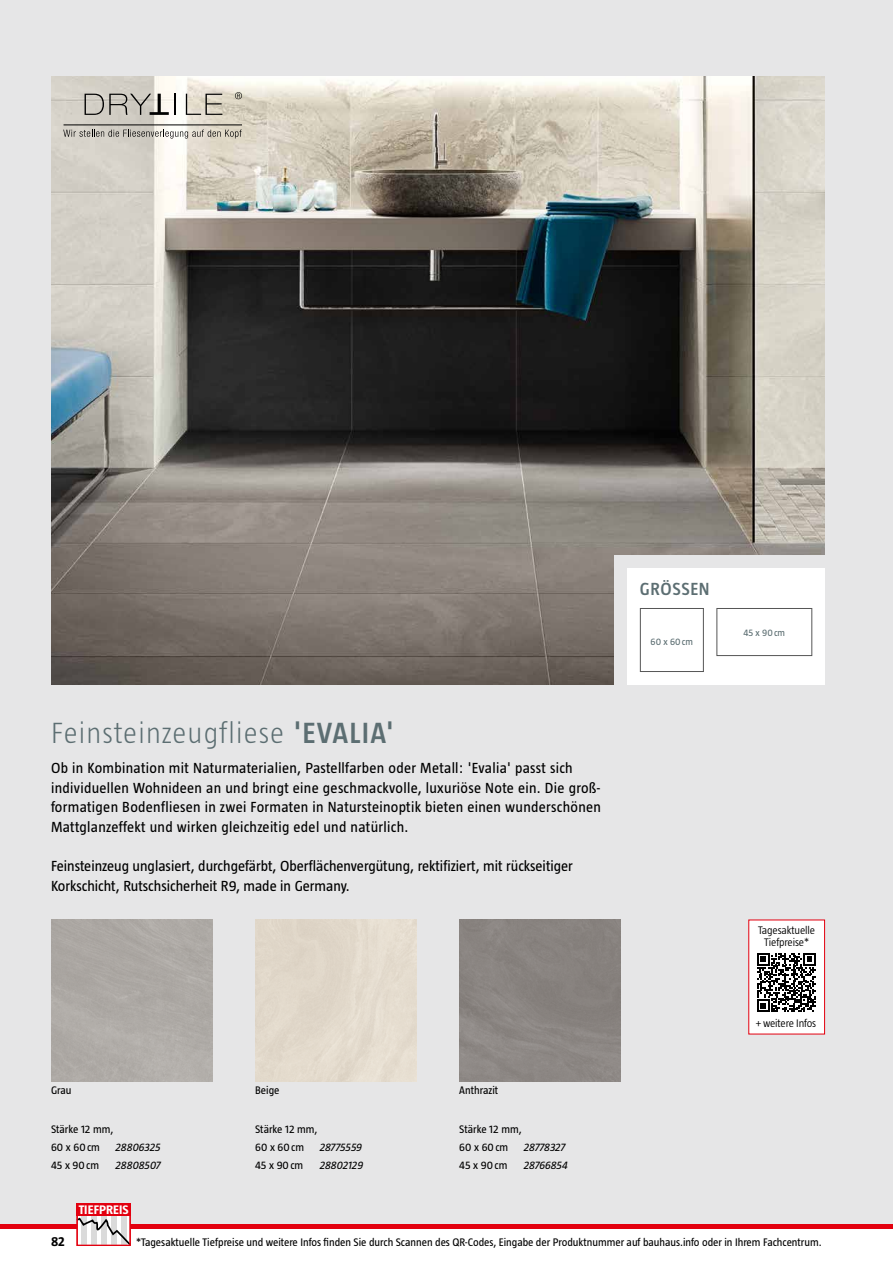
<style>
.page{position:relative;width:893px;height:1263px;background:#fff}
.page>*{position:absolute;margin:0;border:0;box-sizing:border-box;transform-origin:0 0}
.t1{font:300 30px "Taz";letter-spacing:.04em;color:#5c6e72}
.t2{font:600 18px "Taz";letter-spacing:.04em;color:#5c6e72}
.t3{font:15px/19.5px "Taz";letter-spacing:.02em;color:#000}
.t4{font:15px/19.5px "Taz";color:#000}
.t5{font:700 13.5px "Taz";color:#000}
.t6{font:700 12.75px "Taz";color:#fff;scale:1.04 1}
.t7{font:11.25px/17.7px "Taz";color:#000}
.t8{font:italic 11.25px "Taz";letter-spacing:-.005em;color:#000}
.t9{font:300 11.25px/12px "Taz";letter-spacing:-.01em;color:#000;text-align:center}
.t10{font:9.75px "Taz";color:#5c6e72}
.s1{font-weight:600}
</style>
<div class="page">
<div style="left:0;top:0;width:893px;height:1225px;background:#e6e6e7"></div>
<img style="left:51px;top:77px;width:774px;height:608px">
<div style="left:255px;top:919px;width:162px;height:162px;background:#e2d9cc"></div>
<hr style="left:174px;top:94px;width:2px;height:21px;background:#000">
<svg style="left:186px;top:94px;width:36px;height:21px"></svg>
<svg style="left:63px;top:130px;width:179px;height:9px;background:#b6b3aa"></svg>
<hr style="left:64px;top:125px;width:178px;height:1px;background:#000">
<svg style="left:85px;top:94px;width:84px;height:21px;background:#aeaaa3"></svg>
<svg style="left:235px;top:92px;width:7px;height:7px"></svg>
<div style="left:614px;top:555px;width:211px;height:130px;background:#e6e6e7"></div>
<div style="left:627px;top:568px;width:198px;height:117px;background:#fff"></div>
<div style="left:640px;top:608px;width:64px;height:64px;border:1px solid #565656"></div>
<div style="left:716px;top:608px;width:96px;height:48px;border:1px solid #565656"></div>
<hr style="left:0;top:1225px;width:893px;height:4px;background:#e3000f">
<svg style="left:75px;top:1216px;width:57px;height:30px"></svg>
<div style="left:77px;top:1203px;width:54px;height:13px;background:#e3000f"></div>
<div style="left:77px;top:1203px;width:54px;height:43px;border:1px solid #e3000f"></div>
<div style="left:748px;top:919px;width:77px;height:115px;background:#fff;border:1px solid #e3000f"></div>
<svg style="left:757px;top:953px;width:59px;height:59px"></svg>
<h1 class="t1" style="left:51px;top:716px;width:344px">Feinsteinzeugfliese <span class="s1">'EVALIA'</span></h1>
<p class="t3" style="left:51px;top:758px;width:552px">Ob in Kombination mit Naturmaterialien, Pastellfarben oder Metall: 'Evalia' passt sich individuellen Wohnideen an und bringt eine geschmackvolle, luxuriöse Note ein. Die groß&shy;formatigen Bodenfliesen in zwei Formaten in Natursteinoptik bieten einen wunderschönen Mattglanzeffekt und wirken gleichzeitig edel und natürlich.</p>
<p class="t4" style="left:51px;top:856px;width:523px">Feinsteinzeug unglasiert, durchgefärbt, Oberflächenvergütung, rektifiziert, mit rückseitiger<br>Korkschicht, Rutschsicherheit R9, made in Germany.</p>
<p class="t7" style="left:51px;top:1082px;width:22px">Grau</p>
<p class="t7" style="left:255px;top:1082px;width:26px">Beige</p>
<p class="t7" style="left:459px;top:1082px;width:41px">Anthrazit</p>
<p class="t7" style="left:51px;top:1120px;width:64px">Stärke 12 mm,<br>60 x 60cm</p>
<p class="t8" style="left:116px;top:1141px;width:47px">28806325</p>
<p class="t7" style="left:255px;top:1120px;width:64px">Stärke 12 mm,<br>60 x 60cm</p>
<p class="t8" style="left:320px;top:1141px;width:44px">28775559</p>
<p class="t7" style="left:459px;top:1120px;width:64px">Stärke 12 mm,<br>60 x 60cm</p>
<p class="t8" style="left:524px;top:1141px;width:43px">28778327</p>
<p class="t7" style="left:51px;top:1156px;width:50px">45 x 90cm</p>
<p class="t8" style="left:116px;top:1158px;width:47px">28808507</p>
<p class="t7" style="left:255px;top:1156px;width:50px">45 x 90cm</p>
<p class="t8" style="left:320px;top:1158px;width:45px">28802129</p>
<p class="t7" style="left:459px;top:1156px;width:50px">45 x 90cm</p>
<p class="t8" style="left:524px;top:1158px;width:45px">28766854</p>
<p class="t6" style="left:79px;top:1202px;width:49px">TIEFPREIS</p>
<p class="t2" style="left:640px;top:579px;width:71px">GRÖSSEN</p>
<p class="t10" style="left:651px;top:636px;width:44px">60 x 60cm</p>
<p class="t10" style="left:743px;top:627px;width:43px">45 x 90cm</p>
<p class="t9" style="left:758px;top:924px;width:59px">Tagesaktuelle<br>Tiefpreise*</p>
<p class="t9" style="left:755px;top:1017px;width:62px">+ weitere Infos</p>
<p class="t5" style="left:51px;top:1234px;width:15px">82</p>
<p class="t7" style="left:136px;top:1233px;width:687px">*Tagesaktuelle Tiefpreise und weitere Infos finden Sie durch Scannen des QR-Codes, Eingabe der Produktnummer auf bauhaus.info oder in Ihrem Fachcentrum.</p>
</div>
